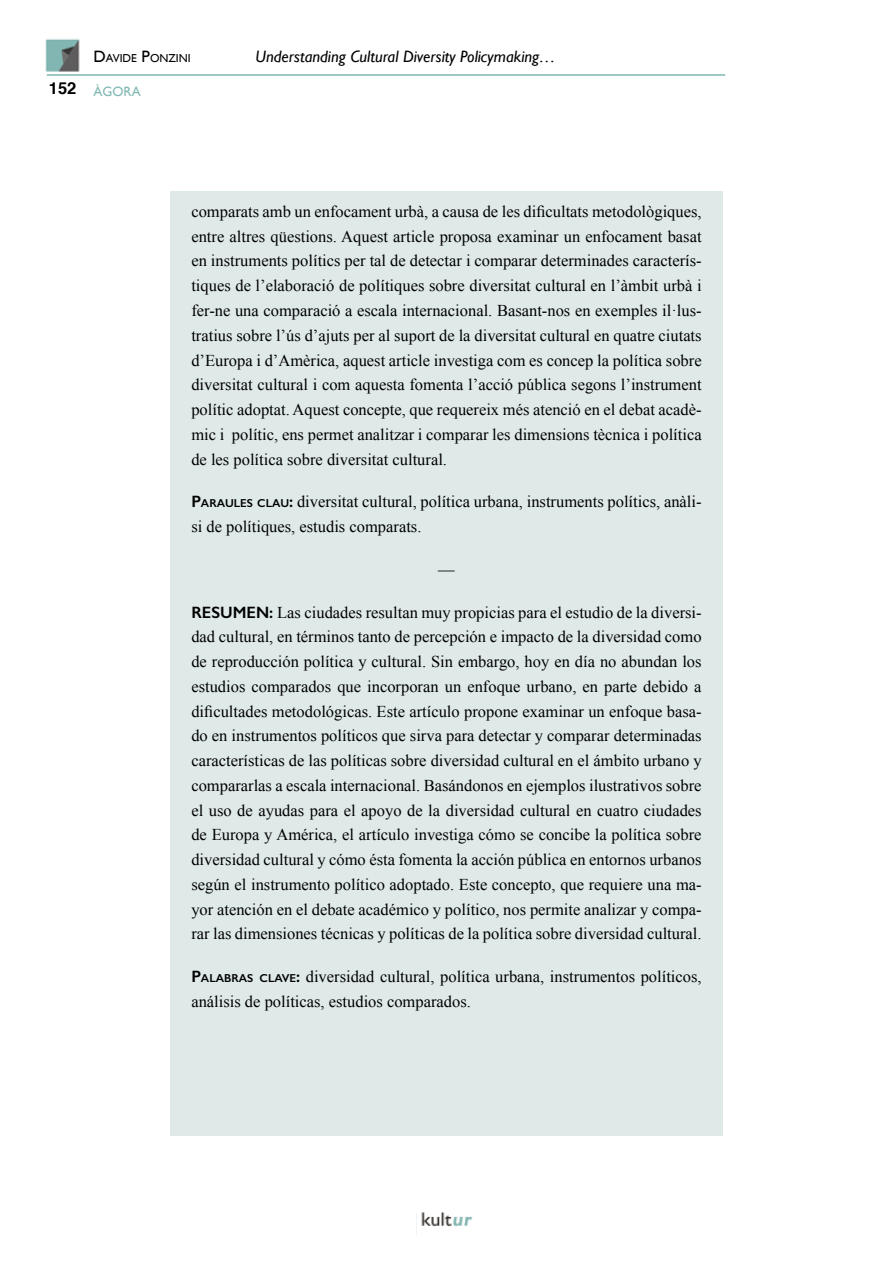
<style>
.page{position:relative;width:893px;height:1263px;background:#fff}
.page>*{position:absolute;margin:0;border:0;box-sizing:border-box;transform-origin:0 0}
.t1{font:16.5px/24.8px "Times New Roman";color:#000;text-align:justify}
.t2{font:italic 16.5px "Gill Sans";color:#000}
.t3{font:700 16.5px "Helvetica";color:#000}
.t4{font:13.5px "Gill Sans";color:#81b8b3}
.t5{font:11.55px "Gill Sans";color:#000}
.t6{font:600 11.55px "Gill Sans";color:#000}
.s1{font-size:16.5px}
.s2{font-family:"Gill Sans";font-weight:600;font-size:11.55px}
.s3{font-family:"Gill Sans";font-weight:600}
</style>
<div class="page">
<img style="left:45px;top:39px;width:35px;height:33px">
<img style="left:421px;top:1212px;width:52px;height:15px">
<hr style="left:47px;top:74px;width:678px;height:2px;background:#81b8b3">
<div style="left:170px;top:191px;width:553px;height:944px;background:#dee9e8"></div>
<p class="t3" style="left:49px;top:75px;width:29px">152</p>
<p class="t5" style="left:94px;top:52px;width:99px"><span class="s1">D</span>AVIDE <span class="s1">P</span>ONZINI</p>
<p class="t2" style="left:256px;top:47px;width:302px">Understanding Cultural Diversity Policymaking…</p>
<p class="t4" style="left:94px;top:83px;width:49px">ÀGORA</p>
<p class="t1" style="left:191px;top:199px;width:512px">comparats amb un enfocament urbà, a causa de les dificultats metodològiques, entre altres qüestions. Aquest article proposa examinar un enfocament basat en instruments polítics per tal de detectar i comparar determinades caracterís&shy;tiques de l’elaboració de polítiques sobre diversitat cultural en l’àmbit urbà i fer-ne una comparació a escala internacional. Basant-nos en exemples il·lus&shy;tratius sobre l’ús d’ajuts per al suport de la diversitat cultural en quatre ciutats d’Europa i d’Amèrica, aquest article investiga com es concep la política sobre diversitat cultural i com aquesta fomenta l’acció pública segons l’instrument polític adoptat. Aquest concepte, que requereix més atenció en el debat acadè&shy;mic i polític, ens permet analitzar i comparar les dimensions tècnica i política de les política sobre diversitat cultural.</p>
<p class="t6" style="left:191px;top:496px;width:19px"><span class="s1">P</span>ARAU</p>
<p class="t1" style="left:191px;top:489px;width:512px;text-indent:43px"><span class="s2">LES CLAU</span> <span class="s3">:</span> diversitat cultural, política urbana, instruments polítics, anàli&shy;si de polítiques, estudis comparats.</p>
<p class="t1" style="left:438px;top:557px;width:18px">—</p>
<p class="t1" style="left:191px;top:599px;width:512px"><span class="s3">RESUMEN:</span> Las ciudades resultan muy propicias para el estudio de la diversi&shy;dad cultural, en términos tanto de percepción e impacto de la diversidad como de reproducción política y cultural. Sin embargo, hoy en día no abundan los estudios comparados que incorporan un enfoque urbano, en parte debido a dificultades metodológicas. Este artículo propone examinar un enfoque basa&shy;do en instrumentos políticos que sirva para detectar y comparar determinadas características de las políticas sobre diversidad cultural en el ámbito urbano y compararlas a escala internacional. Basándonos en ejemplos ilustrativos sobre el uso de ayudas para el apoyo de la diversidad cultural en cuatro ciudades de Europa y América, el artículo investiga cómo se concibe la política sobre diversidad cultural y cómo ésta fomenta la acción pública en entornos urbanos según el instrumento político adoptado. Este concepto, que requiere una ma&shy;yor atención en el debate académico y político, nos permite analizar y compa&shy;rar las dimensiones técnicas y políticas de la política sobre diversidad cultural.</p>
<p class="t6" style="left:191px;top:971px;width:33px"><span class="s1">P</span>ALABRAS</p>
<p class="t1" style="left:191px;top:964px;width:512px;text-indent:68px"><span class="s2">CLAVE</span><span class="s3">:</span> diversidad cultural, política urbana, instrumentos políticos, análisis de políticas, estudios comparados.</p>
</div>
